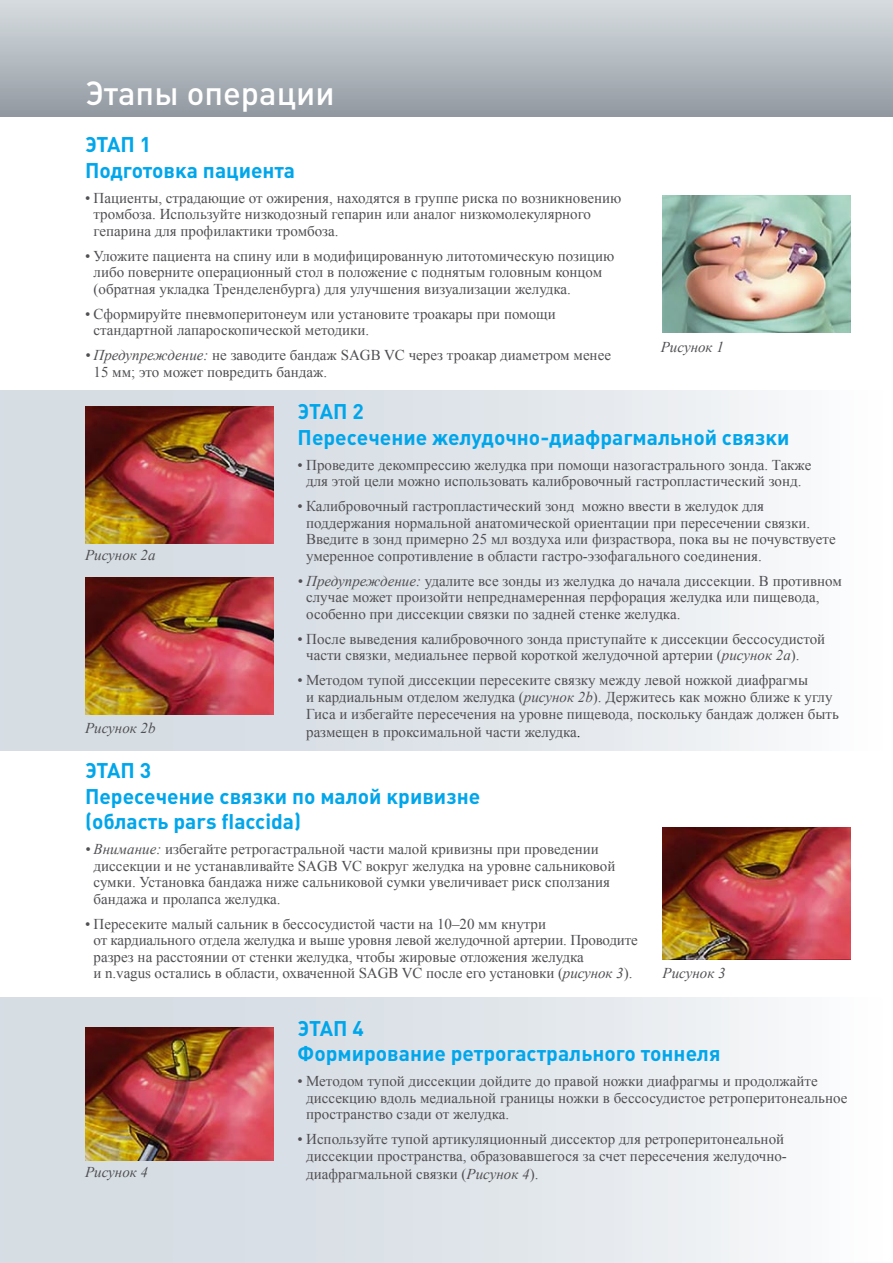
<style>
.page{position:relative;width:893px;height:1263px;background:#fff}
.page>*{position:absolute;margin:0;border:0;box-sizing:border-box;transform-origin:0 0}
.t1{font:500 33px "Plumb";color:#fff}
.t2{font:700 21px/25.5px "Plumb";color:#00a6eb}
.t3{font:15px/16.5px "Times New Roman";color:#504f53}
.t4{font:italic 15px "Times New Roman";color:#504f53}
.s1{font-style:italic}
.s2{color:#000}
</style>
<div class="page">
<div style="left:0;top:391px;width:893px;height:360px;background:linear-gradient(to right,#ced7df,#f7f8fa)"></div>
<div style="left:0;top:998px;width:893px;height:265px;background:linear-gradient(to right,#ced7df,#f7f8fa)"></div>
<img style="left:662px;top:195px;width:188px;height:137px">
<img style="left:85px;top:407px;width:188px;height:137px">
<img style="left:85px;top:577px;width:188px;height:137px">
<img style="left:85px;top:1028px;width:188px;height:133px">
<img style="left:662px;top:828px;width:188px;height:132px">
<div style="left:0;top:0;width:893px;height:116px;background:linear-gradient(to bottom,#d8dde1,#939aa2)"></div>
<h1 class="t1" style="left:85px;top:74px;width:251px">Этапы операции</h1>
<h2 class="t2" style="left:85px;top:132px;width:212px">ЭТАП 1<br>Подготовка пациента</h2>
<p class="t3" style="left:94px;top:189px;width:529px;text-indent:-9px">• Пациенты, страдающие от ожирения, находятся в группе риска по возникновению тромбоза. Используйте низкодозный гепарин или аналог низкомолекулярного гепарина для профилактики тромбоза.</p>
<p class="t3" style="left:94px;top:247px;width:522px;text-indent:-9px">• Уложите пациента на спину или в модифицированную литотомическую позицию либо поверните операционный стол в положение с поднятым головным концом (обратная укладка Тренделенбурга) для улучшения визуализации желудка.</p>
<p class="t3" style="left:94px;top:305px;width:464px;text-indent:-9px">• Сформируйте пневмоперитонеум или установите троакары при помощи стандартной лапароскопической методики.</p>
<p class="t3" style="left:94px;top:347px;width:519px;text-indent:-9px"><span class="s1">• Предупреждение:</span> не заводите бандаж SAGB VC через троакар диаметром менее<br>15 мм; это может повредить бандаж.</p>
<p class="t4" style="left:661px;top:336px;width:65px">Рисунок 1</p>
<p class="t4" style="left:85px;top:545px;width:72px">Рисунок 2a</p>
<p class="t4" style="left:85px;top:718px;width:72px">Рисунок 2b</p>
<h2 class="t2" style="left:298px;top:399px;width:493px">ЭТАП 2<br>Пересечение желудочно-диафрагмальной связки</h2>
<p class="t3" style="left:298px;top:456px;width:515px;text-align:center">• Проведите декомпрессию желудка при помощи назогастрального зонда. Также для этой цели можно использовать калибровочный гастропластический зонд.</p>
<p class="t3" style="left:306px;top:498px;width:531px;text-indent:-9px">• Калибровочный гастропластический зонд можно ввести в желудок для поддержания нормальной анатомической ориентации при пересечении связки.<br>Введите в зонд примерно 25 мл воздуха или физраствора, пока вы не почувствуете умеренное сопротивление в области гастро-эзофагального соединения.</p>
<p class="t3" style="left:306px;top:572px;width:537px;text-indent:-9px"><span class="s1">• Предупреждение:</span> удалите все зонды из желудка до начала диссекции. В противном случае может произойти непреднамеренная перфорация желудка или пищевода, особенно при диссекции связки по задней стенке желудка.</p>
<p class="t3" style="left:306px;top:630px;width:521px;text-indent:-9px">• После выведения калибровочного зонда приступайте к диссекции бессосудистой части связки, медиальнее первой короткой желудочной артерии (<span class="s1">рисунок 2a</span>).</p>
<p class="t3" style="left:306px;top:672px;width:534px;text-indent:-9px">• Методом тупой диссекции пересеките связку между левой ножкой диафрагмы<br>и кардиальным отделом желудка (<span class="s1">рисунок 2b</span>). Держитесь как можно ближе к углу<br>Гиса и избегайте пересечения на уровне пищевода, поскольку бандаж должен быть</p>
<p class="t3" style="left:306px;top:723px;width:276px">размещен в проксимальной части желудка<span class="s2">.</span></p>
<h2 class="t2" style="left:85px;top:758px;width:397px">ЭТАП 3<br>Пересечение связки по малой кривизне (область pars flaccida)</h2>
<p class="t3" style="left:94px;top:840px;width:523px;text-indent:-9px"><span class="s1">• Внимание:</span> избегайте ретрогастральной части малой кривизны при проведении диссекции и не устанавливайте SAGB VC вокруг желудка на уровне сальниковой сумки. Установка бандажа ниже сальниковой сумки увеличивает риск сползания бандажа и пролапса желудка.</p>
<p class="t3" style="left:94px;top:915px;width:546px;text-indent:-9px">• Пересеките малый сальник в бессосудистой части на 10–20 мм кнутри<br>от кардиального отдела желудка и выше уровня левой желудочной артерии. Проводите разрез на расстоянии от стенки желудка, чтобы жировые отложения желудка<br>и n.vagus остались в области, охваченной SAGB VC после его установки (<span class="s1">рисунок 3</span>).</p>
<p class="t4" style="left:662px;top:963px;width:65px">Рисунок 3</p>
<p class="t4" style="left:85px;top:1162px;width:65px">Рисунок 4</p>
<h2 class="t2" style="left:298px;top:1015px;width:424px">ЭТАП 4<br>Формирование ретрогастрального тоннеля</h2>
<p class="t3" style="left:306px;top:1073px;width:543px;text-indent:-9px">• Методом тупой диссекции дойдите до правой ножки диафрагмы и продолжайте диссекцию вдоль медиальной границы ножки в бессосудистое ретроперитонеальное пространство сзади от желудка.</p>
<p class="t3" style="left:298px;top:1131px;width:491px;text-align:center">• Используйте тупой артикуляционный диссектор для ретроперитонеальной диссекции пространства, образовавшегося за счет пересечения желудочно-</p>
<p class="t3" style="left:306px;top:1165px;width:234px">диафрагмальной связки (<span class="s1">Рисунок 4</span>).</p>
</div>
